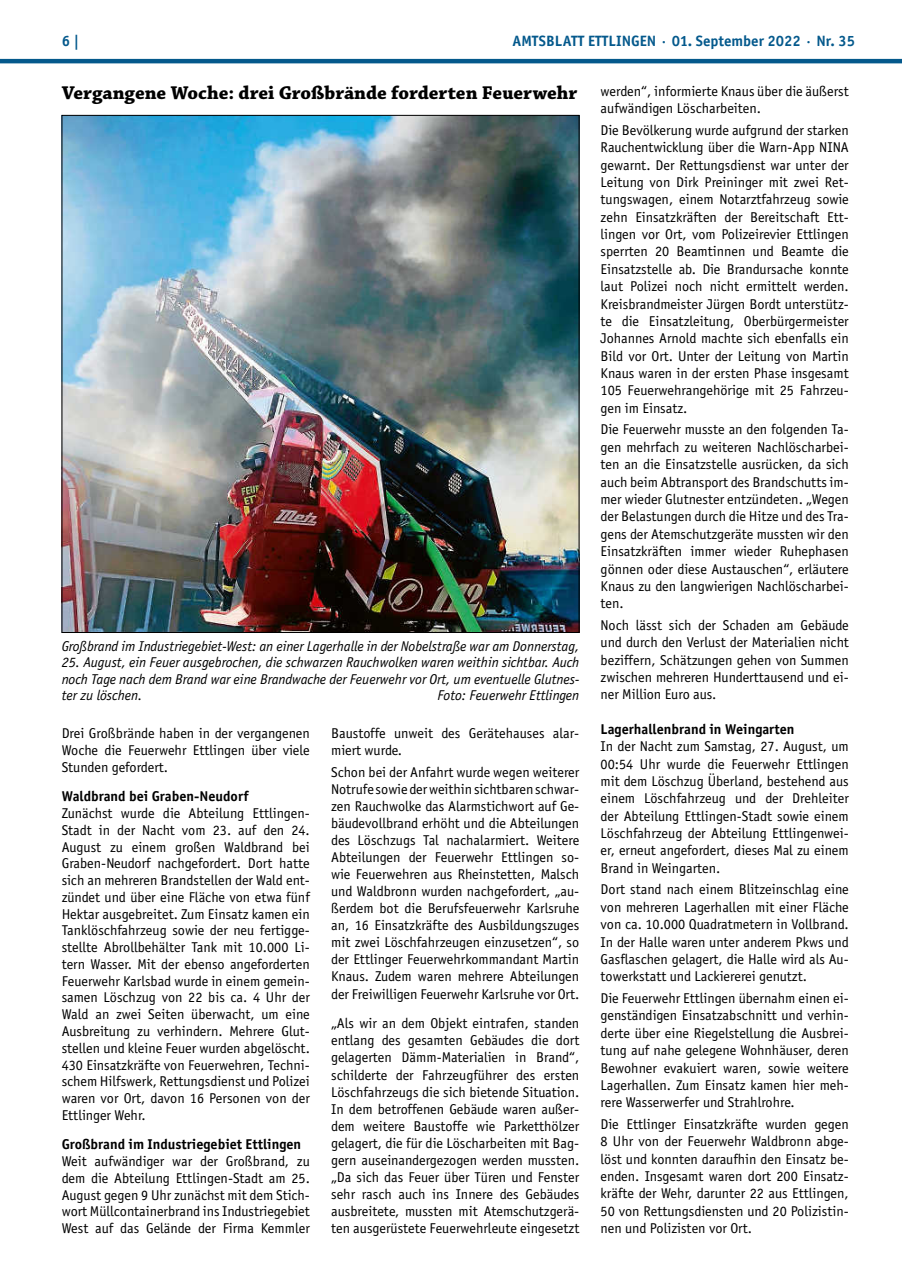
<style>
.page{position:relative;width:902px;height:1280px;background:#fff}
.page>*{position:absolute;margin:0;border:0;box-sizing:border-box;transform-origin:0 0}
.t1{font:700 19.5px "Chaparral Pro";color:#000}
.t2{font:700 15px "Officina Sans";color:#04598c}
.t3{font:14.25px/17.4px "Officina Sans";color:#000;text-align:justify}
.t4{font:italic 14.25px/16.5px "Officina Sans";color:#000;text-align:justify}
.t5{font:700 14.25px "Officina Sans";color:#000}
</style>
<div class="page">
<hr style="left:0;top:59px;width:901px;height:4px;background:#04598c">
<img style="left:64px;top:117px;width:513px;height:514px">
<p class="t2" style="left:62px;top:32px;width:19px">6 |</p>
<p class="t2" style="left:512px;top:32px;width:344px">AMTSBLATT ETTLINGEN · 01. September 2022 · Nr. 35</p>
<h1 class="t1" style="left:62px;top:82px;width:517px">Vergangene Woche: drei Großbrände forderten Feuerwehr</h1>
<p class="t4" style="left:62px;top:638px;width:519px">Großbrand im Industriegebiet-West: an einer Lagerhalle in der Nobelstraße war am Donnerstag,</p>
<p class="t4" style="left:62px;top:654px;width:519px">25. August, ein Feuer ausgebrochen, die schwarzen Rauchwolken waren weithin sichtbar. Auch noch Tage nach dem Brand war eine Brandwache der Feuerwehr vor Ort, um eventuelle Glutnes&shy;ter zu löschen.</p>
<p class="t4" style="left:437px;top:687px;width:143px">Foto: Feuerwehr Ettlingen</p>
<p class="t3" style="left:62px;top:725px;width:250px;line-height:16.8px">Drei Großbrände haben in der vergangenen Woche die Feuerwehr Ettlingen über viele Stunden gefordert.</p>
<p class="t5" style="left:62px;top:787px;width:188px">Waldbrand bei Graben-Neudorf</p>
<p class="t3" style="left:62px;top:805px;width:250px;line-height:16.8px">Zunächst wurde die Abteilung Ettlingen-Stadt in der Nacht vom 23. auf den 24.<br>August zu einem großen Waldbrand bei Graben-Neudorf nachgefordert. Dort hatte sich an mehreren Brandstellen der Wald ent&shy;zündet und über eine Fläche von etwa fünf Hektar ausgebreitet. Zum Einsatz kamen ein Tanklöschfahrzeug sowie der neu fertigge&shy;stellte Abrollbehälter Tank mit 10.000 Li&shy;tern Wasser. Mit der ebenso angeforderten Feuerwehr Karlsbad wurde in einem gemein&shy;samen Löschzug von 22 bis ca. 4 Uhr der Wald an zwei Seiten überwacht, um eine Ausbreitung zu verhindern. Mehrere Glut&shy;stellen und kleine Feuer wurden abgelöscht.<br>430 Einsatzkräfte von Feuerwehren, Techni&shy;schem Hilfswerk, Rettungsdienst und Polizei waren vor Ort, davon 16 Personen von der Ettlinger Wehr.</p>
<p class="t5" style="left:62px;top:1135px;width:241px">Großbrand im Industriegebiet Ettlingen</p>
<p class="t3" style="left:62px;top:1153px;width:250px;line-height:16.8px">Weit aufwändiger war der Großbrand, zu dem die Abteilung Ettlingen-Stadt am 25.<br>August gegen 9 Uhr zunächst mit dem Stich&shy;wort Müllcontainerbrand ins Industriegebiet West auf das Gelände der Firma Kemmler</p>
<p class="t3" style="left:331px;top:725px;width:250px">Baustoffe unweit des Gerätehauses alar&shy;miert wurde.</p>
<p class="t3" style="left:331px;top:763px;width:250px">Schon bei der Anfahrt wurde wegen weiterer Notrufe sowie der weithin sichtbaren schwar&shy;zen Rauchwolke das Alarmstichwort auf Ge&shy;bäudevollbrand erhöht und die Abteilungen des Löschzugs Tal nachalarmiert. Weitere Abteilungen der Feuerwehr Ettlingen so&shy;wie Feuerwehren aus Rheinstetten, Malsch und Waldbronn wurden nachgefordert, „au&shy;ßerdem bot die Berufsfeuerwehr Karlsruhe an, 16 Einsatzkräfte des Ausbildungszuges mit zwei Löschfahrzeugen einzusetzen“, so der Ettlinger Feuerwehrkommandant Martin Knaus. Zudem waren mehrere Abteilungen der Freiwilligen Feuerwehr Karlsruhe vor Ort.</p>
<p class="t3" style="left:331px;top:1015px;width:250px">„Als wir an dem Objekt eintrafen, standen entlang des gesamten Gebäudes die dort gelagerten Dämm-Materialien in Brand“, schilderte der Fahrzeugführer des ersten Löschfahrzeugs die sich bietende Situation.<br>In dem betroffenen Gebäude waren außer&shy;dem weitere Baustoffe wie Parketthölzer gelagert, die für die Löscharbeiten mit Bag&shy;gern auseinandergezogen werden mussten. „Da sich das Feuer über Türen und Fenster sehr rasch auch ins Innere des Gebäudes ausbreitete, mussten mit Atemschutzgerä&shy;ten ausgerüstete Feuerwehrleute eingesetzt</p>
<p class="t3" style="left:600px;top:82px;width:250px">werden“, informierte Knaus über die äußerst aufwändigen Löscharbeiten.</p>
<p class="t3" style="left:600px;top:121px;width:250px">Die Bevölkerung wurde aufgrund der starken Rauchentwicklung über die Warn-App NINA gewarnt. Der Rettungsdienst war unter der Leitung von Dirk Preininger mit zwei Ret&shy;tungswagen, einem Notarztfahrzeug sowie zehn Einsatzkräften der Bereitschaft Ett&shy;lingen vor Ort, vom Polizeirevier Ettlingen sperrten 20 Beamtinnen und Beamte die Einsatzstelle ab. Die Brandursache konnte laut Polizei noch nicht ermittelt werden.<br>Kreisbrandmeister Jürgen Bordt unterstütz&shy;te die Einsatzleitung, Oberbürgermeister Johannes Arnold machte sich ebenfalls ein Bild vor Ort. Unter der Leitung von Martin Knaus waren in der ersten Phase insgesamt 105 Feuerwehrangehörige mit 25 Fahrzeu&shy;gen im Einsatz.</p>
<p class="t3" style="left:600px;top:421px;width:250px">Die Feuerwehr musste an den folgenden Ta&shy;gen mehrfach zu weiteren Nachlöscharbei&shy;ten an die Einsatzstelle ausrücken, da sich auch beim Abtransport des Brandschutts im&shy;mer wieder Glutnester entzündeten. „Wegen der Belastungen durch die Hitze und des Tra&shy;gens der Atemschutzgeräte mussten wir den Einsatzkräften immer wieder Ruhephasen gönnen oder diese Austauschen“, erläutere Knaus zu den langwierigen Nachlöscharbei&shy;ten.</p>
<p class="t3" style="left:600px;top:616px;width:250px">Noch lässt sich der Schaden am Gebäude und durch den Verlust der Materialien nicht beziffern, Schätzungen gehen von Summen zwischen mehreren Hunderttausend und ei&shy;ner Million Euro aus.</p>
<p class="t5" style="left:600px;top:720px;width:195px">Lagerhallenbrand in Weingarten</p>
<p class="t3" style="left:600px;top:738px;width:250px">In der Nacht zum Samstag, 27. August, um 00:54 Uhr wurde die Feuerwehr Ettlingen mit dem Löschzug Überland, bestehend aus einem Löschfahrzeug und der Drehleiter der Abteilung Ettlingen-Stadt sowie einem Löschfahrzeug der Abteilung Ettlingenwei&shy;er, erneut angefordert, dieses Mal zu einem Brand in Weingarten.</p>
<p class="t3" style="left:600px;top:881px;width:250px">Dort stand nach einem Blitzeinschlag eine von mehreren Lagerhallen mit einer Fläche von ca. 10.000 Quadratmetern in Vollbrand.<br>In der Halle waren unter anderem Pkws und Gasflaschen gelagert, die Halle wird als Au&shy;towerkstatt und Lackiererei genutzt.</p>
<p class="t3" style="left:600px;top:989px;width:250px">Die Feuerwehr Ettlingen übernahm einen ei&shy;genständigen Einsatzabschnitt und verhin&shy;derte über eine Riegelstellung die Ausbrei&shy;tung auf nahe gelegene Wohnhäuser, deren Bewohner evakuiert waren, sowie weitere Lagerhallen. Zum Einsatz kamen hier meh&shy;rere Wasserwerfer und Strahlrohre.</p>
<p class="t3" style="left:600px;top:1115px;width:250px">Die Ettlinger Einsatzkräfte wurden gegen 8 Uhr von der Feuerwehr Waldbronn abge&shy;löst und konnten daraufhin den Einsatz be&shy;enden. Insgesamt waren dort 200 Einsatz&shy;kräfte der Wehr, darunter 22 aus Ettlingen, 50 von Rettungsdiensten und 20 Polizistin&shy;nen und Polizisten vor Ort.</p>
</div>
